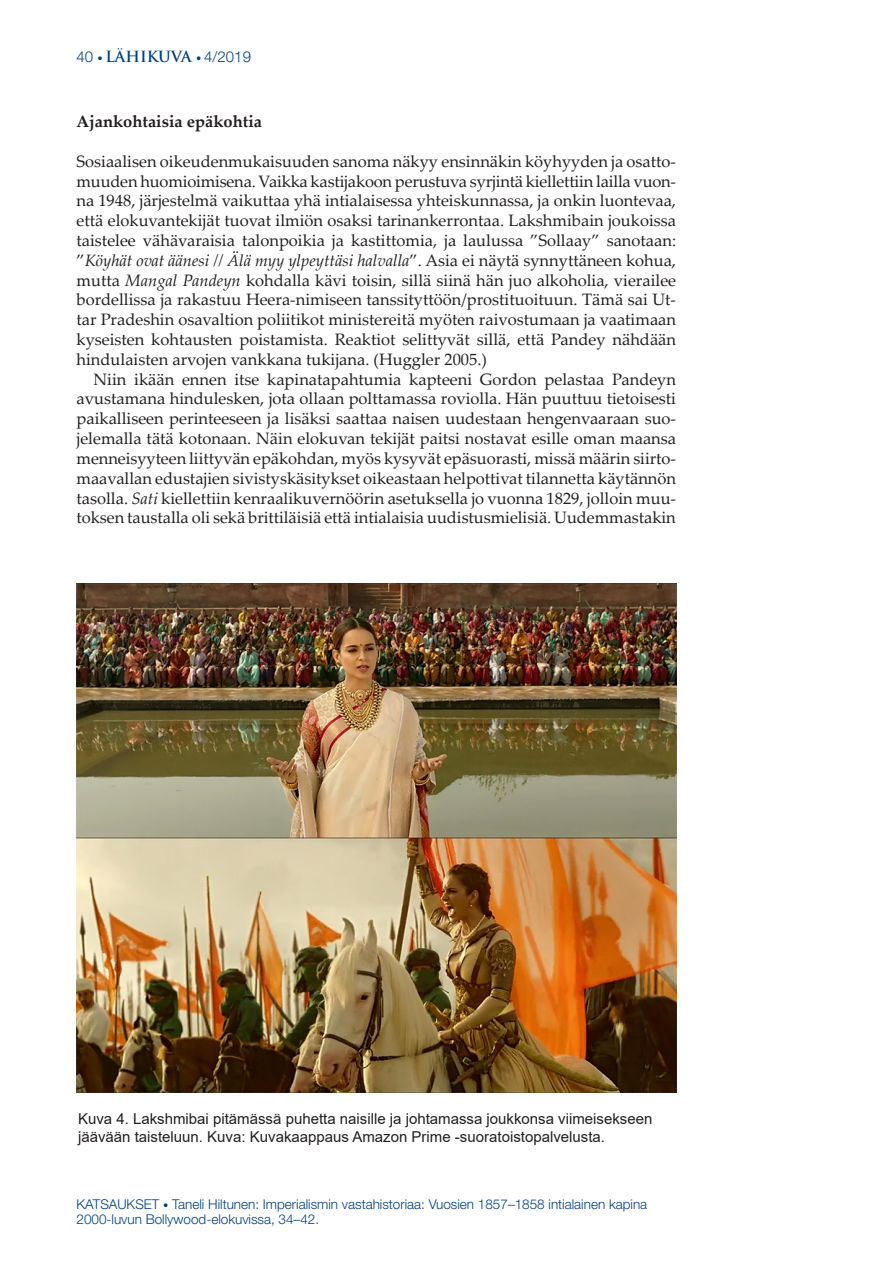
<style>
.page{position:relative;width:893px;height:1263px;background:#fff}
.page>*{position:absolute;margin:0;border:0;box-sizing:border-box;transform-origin:0 0}
.KATSAUS_jne_leipis_1{font:16.5px/19.8px "Palatino Linotype";color:#231f20;text-align:justify}
.KATSAUS_jne_leipis{font:16.5px/19.8px "Palatino Linotype";letter-spacing:-.005em;color:#231f20;text-align:justify}
.KATSAUS_väliotsikko{font:700 16.5px "Palatino Linotype";color:#231f20}
.Kuvateksti{font:15px/18px "Arial";color:#231f20}
.t1{font:300 15px "Helvetica Neue";color:#003f80}
.t2{font:300 13.5px/15px "Helvetica Neue";color:#003f80}
.s1{font-size:10.5px}
.s2{font-family:"Trajan Pro";font-weight:700}
.s3{font-style:italic}
</style>
<div class="page">
<img style="left:77px;top:583px;width:599px;height:509px">
<p class="t1" style="left:77px;top:47px;width:176px">40 <span class="s1">•</span> <span class="s2">LÄHIKUVA</span> <span class="s1">•</span> 4/2019</p>
<p class="KATSAUS_väliotsikko" style="left:77px;top:110px;width:187px">Ajankohtaisia epäkohtia</p>
<p class="KATSAUS_jne_leipis_1" style="left:77px;top:151px;width:601px">Sosiaalisen oikeudenmukaisuuden sanoma näkyy ensinnäkin köyhyyden ja osatto&shy;muuden huomioimisena. Vaikka kastijakoon perustuva syrjintä kiellettiin lailla vuon&shy;na 1948, järjestelmä vaikuttaa yhä intialaisessa yhteiskunnassa, ja onkin luontevaa, että elokuvantekijät tuovat ilmiön osaksi tarinankerrontaa. Lakshmibain joukoissa taistelee vähävaraisia talonpoikia ja kastittomia, ja laulussa ”Sollaay” sanotaan: ”<span class="s3">Köyhät ovat äänesi // Älä myy ylpeyttäsi halvalla</span>”. Asia ei näytä synnyttäneen kohua, mutta <span class="s3">Mangal Pandeyn</span> kohdalla kävi toisin, sillä siinä hän juo alkoholia, vierailee bordellissa ja rakastuu Heera-nimiseen tanssityttöön/prostituoituun. Tämä sai Ut&shy;tar Pradeshin osavaltion poliitikot ministereitä myöten raivostumaan ja vaatimaan kyseisten kohtausten poistamista. Reaktiot selittyvät sillä, että Pandey nähdään hindulaisten arvojen vankkana tukijana. (Huggler 2005.)</p>
<p class="KATSAUS_jne_leipis" style="left:77px;top:368px;width:601px;text-indent:17px">Niin ikään ennen itse kapinatapahtumia kapteeni Gordon pelastaa Pandeyn avustamana hindulesken, jota ollaan polttamassa roviolla. Hän puuttuu tietoisesti paikalliseen perinteeseen ja lisäksi saattaa naisen uudestaan hengenvaaraan suo&shy;jelemalla tätä kotonaan. Näin elokuvan tekijät paitsi nostavat esille oman maansa menneisyyteen liittyvän epäkohdan, myös kysyvät epäsuorasti, missä määrin siirto&shy;maavallan edustajien sivistyskäsitykset oikeastaan helpottivat tilannetta käytännön tasolla. <span class="s3">Sati</span> kiellettiin kenraalikuvernöörin asetuksella jo vuonna 1829, jolloin muu&shy;toksen taustalla oli sekä brittiläisiä että intialaisia uudistusmielisiä. Uudemmastakin</p>
<p class="Kuvateksti" style="left:78px;top:1110px;width:576px">Kuva 4. Lakshmibai pitämässä puhetta naisille ja johtamassa joukkonsa viimeisekseen jäävään taisteluun. Kuva: Kuvakaappaus Amazon Prime -suoratoistopalvelusta.</p>
<p class="t2" style="left:77px;top:1196px;width:572px">KATSAUKSET <span class="s1">•</span> Taneli Hiltunen: Imperialismin vastahistoriaa: Vuosien 1857–1858 intialainen kapina<br>2000-luvun Bollywood-elokuvissa, 34–42.</p>
</div>
